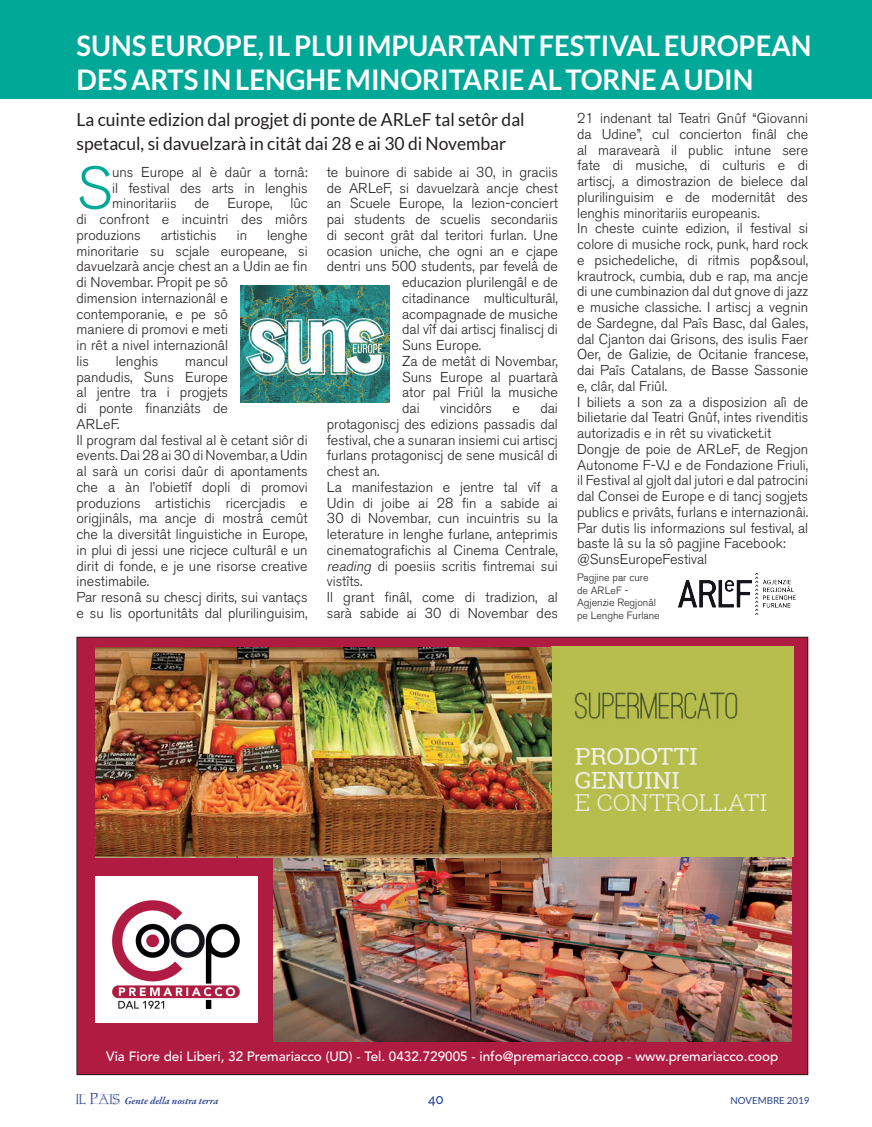
<style>
.page{position:relative;width:872px;height:1127px;background:#fff}
.page>*{position:absolute;margin:0;border:0;box-sizing:border-box;transform-origin:0 0}
.t1{font:300 58.8px "Akzidenz Grotesk BE";color:#00a898}
.t2{font:700 28.5px/34.2px "Lato";color:#fff;scale:.96 1}
.t3{font:18px/24px "Lato";color:#231f20}
.t4{font:300 14.25px/15.8px "Akzidenz Grotesk BE";color:#231f20}
.t5{font:500 13.5px "Avenir LT Std";color:#fff}
.t6{font:500 13.5px "Raleway";color:#253f8e}
.t7{font:300 10.5px/12.6px "Akzidenz Grotesk BE";color:#231f20}
.t8{font:italic 600 10.5px "Garamond Premr Pro";letter-spacing:-.005em;color:#253f8e}
.t9{font:9.75px "Lato";color:#253f8e}
.s1{font-style:italic}
.s2{font-family:"Home Remedy PS";font-weight:400;font-style:normal;font-size:15px}
</style>
<div class="page">
<div style="left:0;top:0;width:872px;height:99px;background:#00a898"></div>
<img style="left:678px;top:572px;width:118px;height:43px">
<img style="left:241px;top:285px;width:148px;height:118px">
<div style="left:77px;top:637px;width:730px;height:437px;background:#af1b41"></div>
<img style="left:95px;top:876px;width:163px;height:147px">
<img style="left:273px;top:857px;width:519px;height:185px">
<img style="left:96px;top:647px;width:698px;height:210px">
<h2 class="t2" style="left:77px;top:28px;width:767px">SUNS EUROPE, IL PLUI IMPUARTANT FESTIVAL EUROPEAN<br>DES ARTS IN LENGHE MINORITARIE AL TORNE A UDIN</h2>
<p class="t3" style="left:77px;top:108px;width:449px">La cuinte edizion dal progjet di ponte de ARLeF tal setôr dal spetacul, si davuelzarà in citât dai 28 e ai 30 di Novembar</p>
<h1 class="t1" style="left:77px;top:155px;width:37px">S</h1>
<p class="t4" style="left:112px;top:164px;width:197px;text-align:justify">uns Europe al è daûr a tornâ: il festival des arts in lenghis minoritariis</p>
<p class="t4" style="left:77px;top:196px;width:233px;text-align:justify;text-indent:214px">lûc di confront e incuintri des miôrs produzions</p>
<p class="t4" style="left:194px;top:196px;width:16px">de</p>
<p class="t4" style="left:227px;top:196px;width:47px">Europe,</p>
<p class="t4" style="left:77px;top:227px;width:233px;text-indent:191px">lenghe minoritarie su scjale europeane, si davuelzarà ancje chest an a Udin ae fin di Novembar. Propit pe sô<br>dimension internazionâl e contemporanie, e pe sô<br>maniere di promovi e meti<br>in rêt a nivel internazionâl<br>lis</p>
<p class="t4" style="left:161px;top:227px;width:57px">artistichis</p>
<p class="t4" style="left:237px;top:227px;width:12px">in</p>
<p class="t4" style="left:77px;top:353px;width:233px;text-indent:109px">mancul<br>pandudis, Suns Europe<br>al jentre tra i progjets<br>di ponte finanziâts de<br>ARLeF.<br>Il program dal festival al è cetant siôr di events. Dai 28 ai 30 di Novembar, a Udin al sarà un corisi daûr di apontaments che a àn l’obietîf dopli di promovi produzions artistichis ricercjadis e origjinâls, ma ancje di mostrâ cemût che la diversitât linguistiche in Europe, in plui di jessi une ricjece culturâl e un dirit di fonde, e je une risorse creative inestimabile.<br>Par resonâ su chescj dirits, sui vantaçs e su lis oportunitâts dal plurilinguisim,</p>
<p class="t4" style="left:116px;top:353px;width:44px">lenghis</p>
<p class="t4" style="left:327px;top:164px;width:233px">te buinore di sabide ai 30, in graciis</p>
<p class="t4" style="left:327px;top:180px;width:233px">de ARLeF, si davuelzarà ancje chest</p>
<p class="t4" style="left:327px;top:196px;width:233px">an Scuele Europe, la lezion-conciert</p>
<p class="t4" style="left:327px;top:212px;width:233px">pai students de scuelis secondariis</p>
<p class="t4" style="left:327px;top:227px;width:233px">di secont grât dal teritori furlan. Une</p>
<p class="t4" style="left:327px;top:243px;width:233px">ocasion uniche, che ogni an e cjape</p>
<p class="t4" style="left:327px;top:259px;width:232px">dentri uns 500 students, par fevelâ de</p>
<p class="t4" style="left:402px;top:275px;width:157px">educazion plurilengâl e de</p>
<p class="t4" style="left:402px;top:290px;width:157px">citadinance multiculturâl,</p>
<p class="t4" style="left:402px;top:306px;width:157px">acompagnade de musiche</p>
<p class="t4" style="left:402px;top:322px;width:157px">dal vîf dai artiscj finaliscj di</p>
<p class="t4" style="left:402px;top:337px;width:80px">Suns Europe.</p>
<p class="t4" style="left:402px;top:353px;width:157px">Za de metât di Novembar,</p>
<p class="t4" style="left:402px;top:369px;width:157px">Suns Europe al puartarà</p>
<p class="t4" style="left:402px;top:385px;width:157px">ator pal Friûl la musiche</p>
<p class="t4" style="left:402px;top:400px;width:19px">dai</p>
<p class="t4" style="left:440px;top:400px;width:53px">vincidôrs</p>
<p class="t4" style="left:512px;top:400px;width:9px">e</p>
<p class="t4" style="left:327px;top:400px;width:233px;text-indent:213px">dai protagoniscj des edizions passadis dal festival, che a sunaran insiemi cui artiscj furlans protagoniscj de sene musicâl di chest an.<br>La manifestazion e jentre tal vîf a<br>Udin di joibe ai 28 fin a sabide ai<br>30 di Novembar, cun incuintris su la leterature in lenghe furlane, anteprimis cinematografichis al Cinema Centrale, <span class="s1">reading</span> di poesiis scritis fintremai sui vistîts.<br>Il grant finâl, come di tradizion, al sarà sabide ai 30 di Novembar des</p>
<p class="t4" style="left:577px;top:111px;width:233px">21 indenant tal Teatri Gnûf “Giovanni da Udine”, cul concierton finâl che al maravearà il public intune sere fate di musiche, di culturis e di artiscj, a dimostrazion de bielece dal plurilinguisim e de modernitât des lenghis minoritariis europeanis.<br>In cheste cuinte edizion, il festival si colore di musiche rock, punk, hard rock e psichedeliche, di ritmis pop&amp;soul, krautrock, cumbia, dub e rap, ma ancje di une cumbinazion dal dut gnove di jazz e musiche classiche. I artiscj a vegnin de Sardegne, dal Paîs Basc, dal Gales, dal Cjanton dai Grisons, des isulis Faer Oer, de Galizie, de Ocitanie francese, dai Paîs Catalans, de Basse Sassonie e, clâr, dal Friûl.<br>I biliets a son za a disposizion alì de bilietarie dal Teatri Gnûf, intes rivenditis autorizadis e in rêt su vivaticket.it Dongje de poie de ARLeF, de Regjon Autonome F-VJ e de Fondazione Friuli, il Festival al gjolt dal jutori e dal patrocini dal Consei de Europe e di tancj sogjets publics e privâts, furlans e internazionâi.<br>Par dutis lis informazions sul festival, al baste lâ su la sô pagjine Facebook: @SunsEuropeFestival</p>
<p class="t7" style="left:577px;top:571px;width:84px">Pagjine par cure de ARLeF -<br>Agjenzie Regjonâl pe Lenghe Furlane</p>
<p class="t5" style="left:106px;top:1048px;width:673px">Via Fiore dei Liberi, 32 Premariacco (UD) - Tel. 0432.729005 - info@premariacco.coop - www.premariacco.coop</p>
<p class="t8" style="left:75px;top:1094px;width:144px"><span class="s2">il Pais</span> Gente della nostra terra</p>
<p class="t6" style="left:428px;top:1091px;width:17px">40</p>
<p class="t9" style="left:730px;top:1095px;width:80px">NOVEMBRE 2019</p>
</div>
